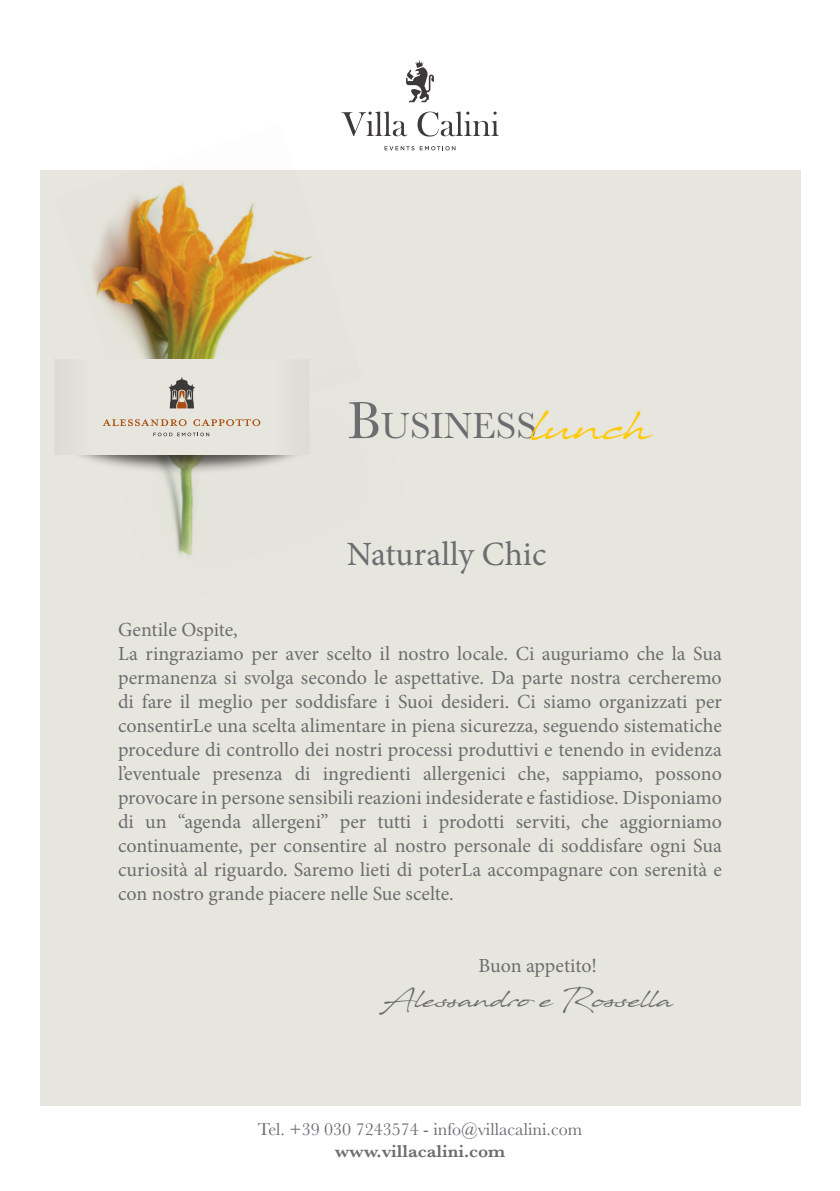
<style>
.page{position:relative;width:840px;height:1191px;background:#fff}
.page>*{position:absolute;margin:0;border:0;box-sizing:border-box;transform-origin:0 0}
.t1{font:37.8px "Baskerville";color:#6c6d70}
.t2{font:34px "Minion Pro";color:#6c6d70}
.t3{font:24px "Javacom";color:#6c6d70}
.t4{font:20px/24px "Minion Pro";color:#6c6d70}
.t5{font:18px "Baskerville";color:#6c6d70}
.t6{font:600 18px "Baskerville";color:#6c6d70}
.s1{font-size:54px}
.s2{font-family:"Javacom";font-size:42.4px;color:#feca0a}
</style>
<div class="page">
<div style="left:40px;top:170px;width:759px;height:936px;background:#e7e6de"></div>
<div style="left:62px;top:404px;width:250px;height:70px;background:#231f20;opacity:.75"></div>
<img style="left:91px;top:182px;width:222px;height:177px">
<img style="left:104px;top:359px;width:208px;height:197px">
<div style="left:54px;top:359px;width:254px;height:95px;background:#e7e6de"></div>
<svg style="left:341px;top:111px;width:66px;height:25px"></svg>
<svg style="left:417px;top:111px;width:81px;height:26px"></svg>
<svg style="left:406px;top:60px;width:27px;height:42px"></svg>
<svg style="left:384px;top:146px;width:71px;height:4px"></svg>
<svg style="left:102px;top:419px;width:84px;height:7px"></svg>
<svg style="left:193px;top:419px;width:67px;height:7px"></svg>
<svg style="left:153px;top:432px;width:56px;height:4px"></svg>
<svg style="left:168px;top:377px;width:27px;height:31px"></svg>
<h1 class="t1" style="left:347px;top:402px;width:306px"><span class="s1">B</span>USINESS<span class="s2">lunch</span></h1>
<h2 class="t2" style="left:347px;top:531px;width:201px">Naturally Chic</h2>
<p class="t4" style="left:118px;top:617px;width:605px">Gentile Ospite,<br>La ringraziamo per aver scelto il nostro locale. Ci auguriamo che la Sua permanenza si svolga secondo le aspettative. Da parte nostra cercheremo di fare il meglio per soddisfare i Suoi desideri. Ci siamo organizzati per consentirLe una scelta alimentare in piena sicurezza, seguendo sistematiche procedure di controllo dei nostri processi produttivi e tenendo in evidenza l’eventuale presenza di ingredienti allergenici che, sappiamo, possono provocare in persone sensibili reazioni indesiderate e fastidiose. Disponiamo di un “agenda allergeni” per tutti i prodotti serviti, che aggiorniamo continuamente, per consentire al nostro personale di soddisfare ogni Sua curiosità al riguardo. Saremo lieti di poterLa accompagnare con serenità e con nostro grande piacere nelle Sue scelte.</p>
<p class="t4" style="left:478px;top:953px;width:120px">Buon appetito!</p>
<p class="t3" style="left:381px;top:984px;width:293px">Alessandro e Rossella</p>
<p class="t5" style="left:257px;top:1118px;width:326px">Tel. +39 030 7243574 - info@villacalini.com</p>
<p class="t6" style="left:334px;top:1138px;width:172px">www.villacalini.com</p>
</div>
